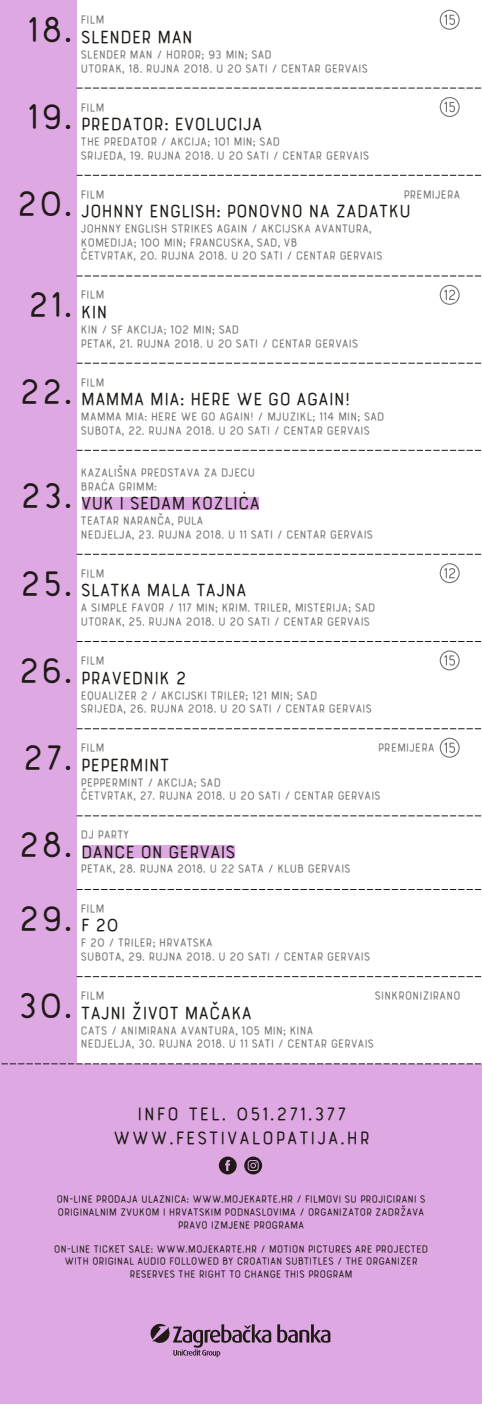
<style>
.page{position:relative;width:482px;height:1404px;background:#fff}
.page>*{position:absolute;margin:0;border:0;box-sizing:border-box;transform-origin:0 0}
.t1{font:700 40.5px/87.2px "Bourton Line";letter-spacing:-.035em;color:#1f1a17;text-align:justify}
.t2{font:700 21.3px/23.9px "Bourton Line";color:#1f1a17;text-align:center}
.t3{font:700 21px "Bourton Line";letter-spacing:-.075em;color:#1f1a17}
.t4{font:700 13.5px/13.5px "Bourton Line";letter-spacing:-.075em;color:#737070}
.t5{font:700 12px/12.8px "Bourton Line";letter-spacing:-.075em;color:#1f1a17;text-align:center}
</style>
<div class="page">
<div style="left:83px;top:846px;width:151px;height:12px;background:#dea8e3"></div>
<div style="left:82px;top:497px;width:177px;height:12px;background:#dea8e3"></div>
<div style="left:0;top:0;width:77px;height:1068px;background:#dea8e3"></div>
<div style="left:0;top:1064px;width:482px;height:340px;background:#dea8e3"></div>
<svg style="left:1px;top:1064px;width:481px;height:1px"></svg>
<svg style="left:150px;top:1324px;width:180px;height:33px"></svg>
<svg style="left:244px;top:1157px;width:18px;height:17px"></svg>
<svg style="left:219px;top:1157px;width:17px;height:17px"></svg>
<svg style="left:77px;top:88px;width:405px;height:1px"></svg>
<svg style="left:77px;top:175px;width:405px;height:1px"></svg>
<svg style="left:77px;top:276px;width:405px;height:1px"></svg>
<svg style="left:77px;top:363px;width:405px;height:1px"></svg>
<svg style="left:77px;top:450px;width:405px;height:1px"></svg>
<svg style="left:77px;top:554px;width:405px;height:1px"></svg>
<svg style="left:77px;top:641px;width:405px;height:1px"></svg>
<svg style="left:77px;top:728px;width:405px;height:1px"></svg>
<svg style="left:77px;top:976px;width:405px;height:1px"></svg>
<svg style="left:77px;top:889px;width:405px;height:1px"></svg>
<svg style="left:77px;top:816px;width:405px;height:1px"></svg>
<svg style="left:439px;top:10px;width:20px;height:20px"></svg>
<svg style="left:439px;top:285px;width:20px;height:20px"></svg>
<svg style="left:439px;top:97px;width:20px;height:20px"></svg>
<svg style="left:439px;top:563px;width:20px;height:20px"></svg>
<svg style="left:439px;top:650px;width:20px;height:20px"></svg>
<svg style="left:439px;top:738px;width:20px;height:20px"></svg>
<h1 class="t1" style="left:15px;top:-10px;width:61px">18.<br>19.<br>20.</h1>
<h1 class="t1" style="left:18px;top:265px;width:58px">21.<br>22.</h1>
<h1 class="t1" style="left:17px;top:456px;width:59px">23.<br>25.<br>26.<br>27.</h1>
<p class="t4" style="left:80px;top:15px;width:26px">FILM</p>
<h3 class="t3" style="left:80px;top:29px;width:115px">SLENDER MAN</h3>
<p class="t4" style="left:80px;top:49px;width:289px">SLENDER MAN / HOROR; 93 MIN; SAD<br>UTORAK, 18. RUJNA 2018. U 20 SATI / CENTAR GERVAIS</p>
<p class="t4" style="left:80px;top:102px;width:26px">FILM</p>
<h3 class="t3" style="left:80px;top:116px;width:184px">PREDATOR: EVOLUCIJA</h3>
<p class="t4" style="left:80px;top:136px;width:291px">THE PREDATOR / AKCIJA; 101 MIN; SAD<br>SRIJEDA, 19. RUJNA 2018. U 20 SATI / CENTAR GERVAIS</p>
<p class="t4" style="left:80px;top:189px;width:26px">FILM</p>
<p class="t4" style="left:403px;top:189px;width:59px">PREMIJERA</p>
<h3 class="t3" style="left:80px;top:203px;width:333px">JOHNNY ENGLISH: PONOVNO NA ZADATKU</h3>
<p class="t4" style="left:80px;top:223px;width:304px">JOHNNY ENGLISH STRIKES AGAIN / AKCIJSKA AVANTURA,<br>KOMEDIJA; 100 MIN; FRANCUSKA, SAD, VB<br>ÈETVRTAK, 20. RUJNA 2018. U 20 SATI / CENTAR GERVAIS</p>
<p class="t4" style="left:80px;top:290px;width:26px">FILM</p>
<h3 class="t3" style="left:80px;top:304px;width:30px">KIN</h3>
<p class="t4" style="left:80px;top:324px;width:280px">KIN / SF AKCIJA; 102 MIN; SAD<br>PETAK, 21. RUJNA 2018. U 20 SATI / CENTAR GERVAIS</p>
<p class="t4" style="left:80px;top:377px;width:26px">FILM</p>
<h3 class="t3" style="left:80px;top:391px;width:272px">MAMMA MIA: HERE WE GO AGAIN!</h3>
<p class="t4" style="left:80px;top:411px;width:306px">MAMMA MIA: HERE WE GO AGAIN! / MJUZIKL; 114 MIN; SAD<br>SUBOTA, 22. RUJNA 2018. U 20 SATI / CENTAR GERVAIS</p>
<p class="t4" style="left:80px;top:467px;width:177px">KAZALIŠNA PREDSTAVA ZA DJECU<br>BRAÆA GRIMM:</p>
<h3 class="t3" style="left:80px;top:495px;width:182px">VUK I SEDAM KOZLIÆA</h3>
<p class="t4" style="left:80px;top:515px;width:295px">TEATAR NARANÈA, PULA<br>NEDJELJA, 23. RUJNA 2018. U 11 SATI / CENTAR GERVAIS</p>
<p class="t4" style="left:80px;top:568px;width:26px">FILM</p>
<h3 class="t3" style="left:80px;top:582px;width:169px">SLATKA MALA TAJNA</h3>
<p class="t4" style="left:80px;top:603px;width:297px">A SIMPLE FAVOR / 117 MIN; KRIM. TRILER, MISTERIJA; SAD<br>UTORAK, 25. RUJNA 2018. U 20 SATI / CENTAR GERVAIS</p>
<p class="t4" style="left:80px;top:655px;width:26px">FILM</p>
<h3 class="t3" style="left:80px;top:669px;width:108px">PRAVEDNIK 2</h3>
<p class="t4" style="left:80px;top:690px;width:294px">EQUALIZER 2 / AKCIJSKI TRILER; 121 MIN; SAD<br>SRIJEDA, 26. RUJNA 2018. U 20 SATI / CENTAR GERVAIS</p>
<p class="t4" style="left:80px;top:742px;width:26px">FILM</p>
<p class="t4" style="left:377px;top:742px;width:59px">PREMIJERA</p>
<h3 class="t3" style="left:80px;top:756px;width:91px">PEPERMINT</h3>
<p class="t4" style="left:80px;top:777px;width:302px">PEPPERMINT / AKCIJA; SAD<br>ÈETVRTAK, 27. RUJNA 2018. U 20 SATI / CENTAR GERVAIS</p>
<h1 class="t1" style="left:17px;top:805px;width:59px">28.</h1>
<p class="t4" style="left:80px;top:829px;width:51px">DJ PARTY</p>
<h3 class="t3" style="left:80px;top:844px;width:158px">DANCE ON GERVAIS</h3>
<p class="t4" style="left:80px;top:864px;width:272px">PETAK, 28. RUJNA 2018. U 22 SATA / KLUB GERVAIS</p>
<h1 class="t1" style="left:17px;top:879px;width:59px">29.</h1>
<h1 class="t1" style="left:16px;top:966px;width:60px">30.</h1>
<p class="t4" style="left:80px;top:903px;width:26px">FILM</p>
<h3 class="t3" style="left:80px;top:917px;width:40px">F 20</h3>
<p class="t4" style="left:80px;top:938px;width:134px">F 20 / TRILER; HRVATSKA</p>
<p class="t4" style="left:80px;top:951px;width:292px">SUBOTA, 29. RUJNA 2018. U 20 SATI / CENTAR GERVAIS</p>
<p class="t4" style="left:80px;top:990px;width:26px">FILM</p>
<p class="t4" style="left:374px;top:990px;width:88px">SINKRONIZIRANO</p>
<h3 class="t3" style="left:80px;top:1004px;width:174px">TAJNI ŽIVOT MAÈAKA</h3>
<p class="t4" style="left:80px;top:1025px;width:296px">CATS / ANIMIRANA AVANTURA, 105 MIN; KINA<br>NEDJELJA, 30. RUJNA 2018. U 11 SATI / CENTAR GERVAIS</p>
<h2 class="t2" style="left:112px;top:1104px;width:260px">INFO TEL. 051.271.377<br>WWW.FESTIVALOPATIJA.HR</h2>
<p class="t5" style="left:56px;top:1194px;width:371px">ON-LINE PRODAJA ULAZNICA: WWW.MOJEKARTE.HR / FILMOVI SU PROJICIRANI S<br>ORIGINALNIM ZVUKOM I HRVATSKIM PODNASLOVIMA / ORGANIZATOR ZADRŽAVA<br>PRAVO IZMJENE PROGRAMA</p>
<p class="t5" style="left:54px;top:1243px;width:376px">ON-LINE TICKET SALE: WWW.MOJEKARTE.HR / MOTION PICTURES ARE PROJECTED<br>WITH ORIGINAL AUDIO FOLLOWED BY CROATIAN SUBTITLES / THE ORGANIZER<br>RESERVES THE RIGHT TO CHANGE THIS PROGRAM</p>
</div>
